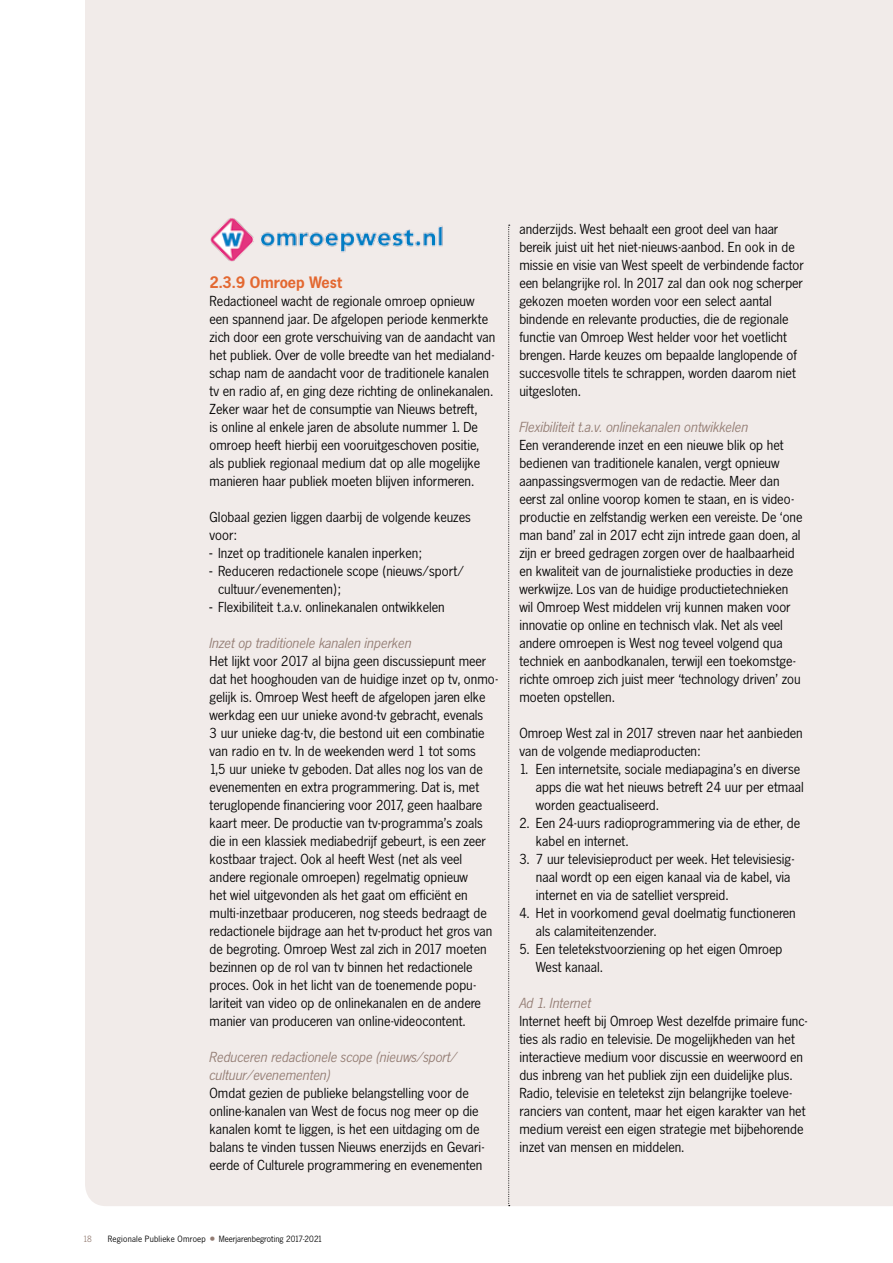
<style>
.page{position:relative;width:893px;height:1263px;background:#fff}
.page>*{position:absolute;margin:0;border:0;box-sizing:border-box;transform-origin:0 0}
.t1{font:700 16.5px "News Gothic BQ";color:#e36831}
.t2{font:14.4px/18px "News Gothic BQ";color:#000}
.t3{font:italic 14.4px/18px "News Gothic BQ";color:#937c73}
.t4{font:9px "News Gothic BQ";color:#000}
.t5{font:9px "News Gothic BQ";color:#937c73}
.s1{font-family:"News Gothic Std"}
.s2{font-size:18px;color:#937c73}
</style>
<div class="page">
<div style="left:85px;top:0;width:808px;height:1206px;background:#f1ebe9"></div>
<svg style="left:508px;top:225px;width:2px;height:981px"></svg>
<img style="left:209px;top:216px;width:237px;height:46px">
<p class="t1" style="left:210px;top:273px;width:134px">2.3.9 Omroep West</p>
<p class="t2" style="left:210px;top:292px;width:287px">Redactioneel wacht de regionale omroep opnieuw een spannend jaar. De afgelopen periode kenmerkte zich door een grote verschuiving van de aandacht van het publiek. Over de volle breedte van het medialand&shy;schap nam de aandacht voor de traditionele kanalen tv en radio af, en ging deze richting de onlinekanalen.<br>Zeker waar het de consumptie van Nieuws betreft,<br>is online al enkele jaren de absolute nummer 1. De omroep heeft hierbij een vooruitgeschoven positie, als publiek regionaal medium dat op alle mogelijke manieren haar publiek moeten blijven informeren.</p>
<p class="t2" style="left:210px;top:508px;width:263px">Globaal gezien liggen daarbij de volgende keuzes voor:</p>
<p class="t2" style="left:210px;top:544px;width:214px"><span class="s1">-</span> Inzet op traditionele kanalen inperken;</p>
<p class="t2" style="left:218px;top:562px;width:247px;text-indent:-9px"><span class="s1">-</span> Reduceren redactionele scope (nieuws/sport/ cultuur/evenementen);</p>
<p class="t2" style="left:210px;top:598px;width:237px"><span class="s1">-</span> Flexibiliteit t.a.v. onlinekanalen ontwikkelen</p>
<p class="t3" style="left:210px;top:634px;width:204px">Inzet op traditionele kanalen inperken</p>
<p class="t2" style="left:210px;top:652px;width:290px">Het lijkt voor 2017 al bijna geen discussiepunt meer dat het hooghouden van de huidige inzet op tv, onmo&shy;gelijk is. Omroep West heeft de afgelopen jaren elke werkdag een uur unieke avond-tv gebracht, evenals<br>3 uur unieke dag-tv, die bestond uit een combinatie van radio en tv. In de weekenden werd 1 tot soms<br>1,5 uur unieke tv geboden. Dat alles nog los van de evenementen en extra programmering. Dat is, met teruglopende financiering voor 2017, geen haalbare kaart meer. De productie van tv-programma’s zoals die in een klassiek mediabedrijf gebeurt, is een zeer kostbaar traject. Ook al heeft West (net als veel andere regionale omroepen) regelmatig opnieuw<br>het wiel uitgevonden als het gaat om efficiënt en multi-inzetbaar produceren, nog steeds bedraagt de redactionele bijdrage aan het tv-product het gros van de begroting. Omroep West zal zich in 2017 moeten bezinnen op de rol van tv binnen het redactionele proces. Ook in het licht van de toenemende popu&shy;lariteit van video op de onlinekanalen en de andere manier van produceren van online-videocontent.</p>
<p class="t3" style="left:210px;top:1048px;width:249px">Reduceren redactionele scope (nieuws/sport/ cultuur/evenementen)</p>
<p class="t2" style="left:210px;top:1084px;width:276px">Omdat gezien de publieke belangstelling voor de online-kanalen van West de focus nog meer op die kanalen komt te liggen, is het een uitdaging om de balans te vinden tussen Nieuws enerzijds en Gevari&shy;eerde of Culturele programmering en evenementen</p>
<p class="t2" style="left:519px;top:220px;width:286px">anderzijds. West behaalt een groot deel van haar bereik juist uit het niet-nieuws-aanbod. En ook in de missie en visie van West speelt de verbindende factor een belangrijke rol. In 2017 zal dan ook nog scherper gekozen moeten worden voor een select aantal bindende en relevante producties, die de regionale functie van Omroep West helder voor het voetlicht brengen. Harde keuzes om bepaalde langlopende of succesvolle titels te schrappen, worden daarom niet uitgesloten.</p>
<p class="t3" style="left:519px;top:418px;width:231px">Flexibiliteit t.a.v. onlinekanalen ontwikkelen</p>
<p class="t2" style="left:519px;top:436px;width:285px">Een veranderende inzet en een nieuwe blik op het bedienen van traditionele kanalen, vergt opnieuw aanpassingsvermogen van de redactie. Meer dan eerst zal online voorop komen te staan, en is video&shy;productie en zelfstandig werken een vereiste. De ‘one man band’ zal in 2017 echt zijn intrede gaan doen, al zijn er breed gedragen zorgen over de haalbaarheid en kwaliteit van de journalistieke producties in deze werkwijze. Los van de huidige productietechnieken wil Omroep West middelen vrij kunnen maken voor innovatie op online en technisch vlak. Net als veel andere omroepen is West nog teveel volgend qua techniek en aanbodkanalen, terwijl een toekomstge&shy;richte omroep zich juist meer ‘technology driven’ zou moeten opstellen.</p>
<p class="t2" style="left:519px;top:724px;width:285px">Omroep West zal in 2017 streven naar het aanbieden van de volgende mediaproducten:</p>
<p class="t2" style="left:536px;top:760px;width:269px;text-indent:-17px">1. Een internetsite, sociale mediapagina’s en diverse apps die wat het nieuws betreft 24 uur per etmaal worden geactualiseerd.</p>
<p class="t2" style="left:536px;top:814px;width:266px;text-indent:-17px">2. Een 24-uurs radioprogrammering via de ether, de kabel en internet.</p>
<p class="t2" style="left:536px;top:850px;width:260px;text-indent:-16px">3. 7 uur televisieproduct per week. Het televisiesig&shy;naal wordt op een eigen kanaal via de kabel, via internet en via de satelliet verspreid.</p>
<p class="t2" style="left:536px;top:904px;width:261px;text-indent:-17px">4. Het in voorkomend geval doelmatig functioneren als calamiteitenzender.</p>
<p class="t2" style="left:536px;top:940px;width:248px;text-indent:-17px">5. Een teletekstvoorziening op het eigen Omroep<br>West kanaal.</p>
<p class="t3" style="left:519px;top:994px;width:73px">Ad 1. Internet</p>
<p class="t2" style="left:519px;top:1012px;width:290px">Internet heeft bij Omroep West dezelfde primaire func&shy;ties als radio en televisie. De mogelijkheden van het interactieve medium voor discussie en weerwoord en dus inbreng van het publiek zijn een duidelijke plus.<br>Radio, televisie en teletekst zijn belangrijke toeleve&shy;ranciers van content, maar het eigen karakter van het medium vereist een eigen strategie met bijbehorende inzet van mensen en middelen.</p>
<p class="t5" style="left:83px;top:1234px;width:10px">18</p>
<p class="t4" style="left:108px;top:1234px;width:216px">Regionale Publieke Omroep <span class="s2">•</span> Meerjarenbegroting 2017-2021</p>
</div>
